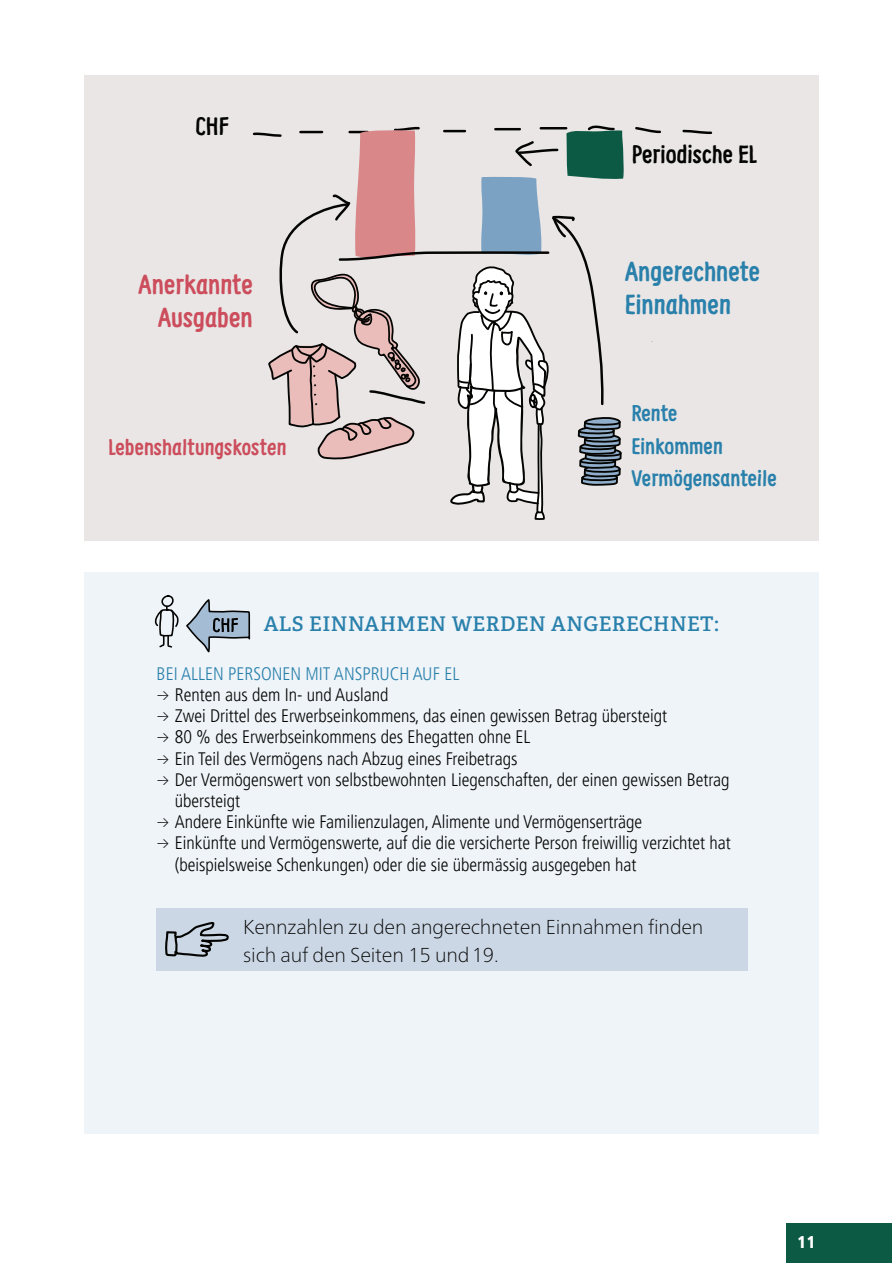
<style>
.page{position:relative;width:893px;height:1263px;background:#fff}
.page>*{position:absolute;margin:0;border:0;box-sizing:border-box;transform-origin:0 0}
.t1{font:700 27.3px/32.8px "Supernettcn";color:#2980ab}
.t2{font:700 27.3px/32.8px "Supernettcn";color:#cc4d5c;text-align:right}
.t3{font:700 24.9px "Supernettcn";color:#040503}
.t4{font:700 22.35px/32.4px "Supernettcn";color:#2980ab}
.t5{font:700 22.35px "Supernettcn";color:#cc4d5c}
.t6{font:100 20.1px/27.6px "Frutiger Neue LT Pro";letter-spacing:-.01em;color:#040503}
.t7{font:600 20.1px "Adelle";letter-spacing:.025em;color:#2980ab}
.t8{font:300 condensed 18px/21.1px "Frutiger LT Pro";color:#040503}
.t9{font:300 condensed 18px "Frutiger LT Pro";color:#2980ab}
.t10{font:900 condensed 16.95px "Frutiger LT Pro";color:#fff}
.s1{font-family:"Frutiger Neue LT Pro";font-weight:100;font-stretch:normal}
</style>
<div class="page">
<div style="left:84px;top:573px;width:735px;height:561px;background:#eff4f9"></div>
<div style="left:84px;top:75px;width:735px;height:466px;background:#e9e6e5"></div>
<svg style="left:635px;top:127px;width:26px;height:7px"></svg>
<svg style="left:682px;top:129px;width:31px;height:5px"></svg>
<div style="left:157px;top:908px;width:591px;height:62px;background:#ccd7e6"></div>
<svg style="left:165px;top:922px;width:64px;height:35px"></svg>
<div style="left:786px;top:1224px;width:105px;height:39px;background:#0c5944"></div>
<svg style="left:185px;top:125px;width:439px;height:528px"></svg>
<svg style="left:154px;top:595px;width:25px;height:53px"></svg>
<h2 class="t3" style="left:195px;top:117px;width:35px">CHF</h2>
<h1 class="t2" style="left:138px;top:271px;width:116px">Anerkannte<br>Ausgaben</h1>
<p class="t5" style="left:108px;top:440px;width:179px">Lebenshaltungskosten</p>
<h2 class="t3" style="left:632px;top:145px;width:127px">Periodische EL</h2>
<h1 class="t1" style="left:625px;top:257px;width:137px">Angerechnete<br>Einnahmen</h1>
<p class="t4" style="left:631px;top:399px;width:147px">Rente<br>Einkommen<br>Vermögens anteile</p>
<p class="t7" style="left:264px;top:615px;width:457px">ALS EINNAHMEN WERDEN ANGERECHNET:</p>
<p class="t9" style="left:157px;top:662px;width:304px">BEI ALLEN PERSONEN MIT ANSPRUCH AUF EL</p>
<p class="t8" style="left:157px;top:684px;width:233px"><span class="s1">→</span> Renten aus dem In- und Ausland</p>
<p class="t8" style="left:157px;top:705px;width:512px"><span class="s1">→</span> Zwei Drittel des Erwerbseinkommens, das einen gewissen Betrag übersteigt</p>
<p class="t8" style="left:157px;top:726px;width:375px"><span class="s1">→</span> 80 % des Erwerbseinkommens des Ehegatten ohne EL</p>
<p class="t8" style="left:157px;top:748px;width:362px"><span class="s1">→</span> Ein Teil des Vermögens nach Abzug eines Freibetrags</p>
<p class="t8" style="left:175px;top:769px;width:556px;text-indent:-18px"><span class="s1">→</span> Der Vermögenswert von selbstbewohnten Liegenschaften, der einen gewissen Betrag übersteigt</p>
<p class="t8" style="left:157px;top:811px;width:487px"><span class="s1">→</span> Andere Einkünfte wie Familienzulagen, Alimente und Vermögenserträge</p>
<p class="t8" style="left:175px;top:832px;width:558px;text-indent:-18px"><span class="s1">→</span> Einkünfte und Vermögenswerte, auf die die versicherte Person freiwillig verzichtet hat (beispielsweise Schenkungen) oder die sie übermässig ausgegeben hat</p>
<p class="t6" style="left:243px;top:915px;width:462px">Kennzahlen zu den angerechneten Einnahmen finden sich auf den Seiten 15 und 19.</p>
<p class="t10" style="left:797px;top:1232px;width:20px">11</p>
</div>
